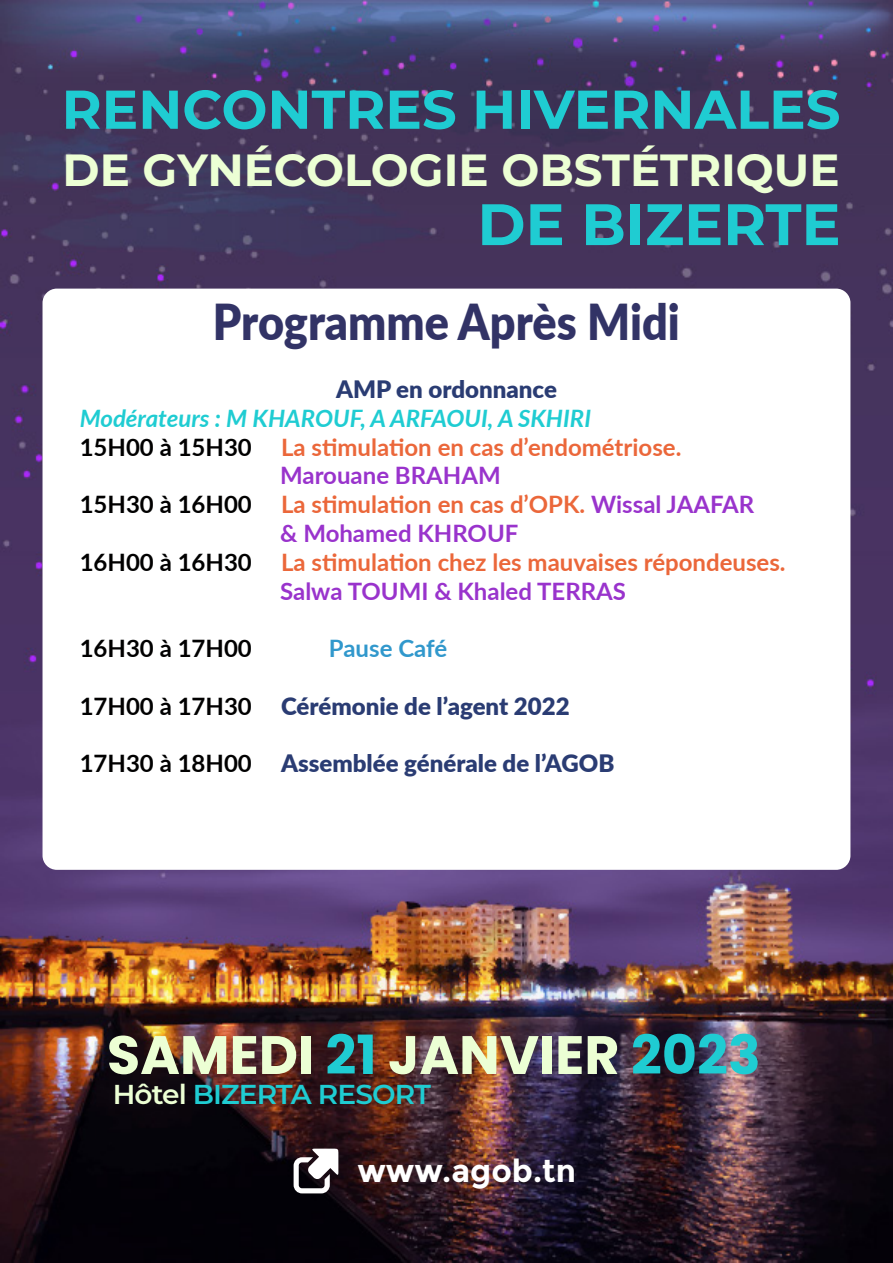
<style>
.page{position:relative;width:893px;height:1263px;background:#fff}
.page>*{position:absolute;margin:0;border:0;box-sizing:border-box;transform-origin:0 0}
.t1{font:700 58.35px "Montserrat";color:#1fccd2}
.t2{font:700 54.45px "Montserrat";color:#1fccd2}
.t3{font:700 54px "Poppins";color:#ecffd4}
.t4{font:900 49.5px "Lato";color:#323366;scale:.91 1}
.t5{font:700 45px "Montserrat";color:#ecffd4}
.t6{font:700 31.65px "Montserrat";color:#fff}
.t7{font:600 27.3px "Montserrat";letter-spacing:-.03em;color:#1fccd2}
.t8{font:700 24px "Lato";color:#eb673a}
.t9{font:900 24px "Lato";color:#2a3c73}
.t10{font:700 24px "Lato";color:#93c}
.t11{font:italic 700 24px "Lato";color:#1fccd2}
.t12{font:700 24px "Lato";color:#010000}
.t13{font:700 24px "Lato";color:#3198cc}
.s1{color:#010000}
.s2{color:#93c}
.s3{font-weight:700;color:#010000}
.s4{color:#1fccd2}
.s5{color:#ecffd4}
</style>
<div class="page">
<img style="left:0;top:0;width:893px;height:1263px">
<div style="left:43px;top:289px;width:807px;height:581px;background:#fff;border-radius:14px"></div>
<svg style="left:294px;top:1148px;width:44px;height:45px"></svg>
<h2 class="t2" style="left:62px;top:70px;width:780px">RENCONTRES HIVERNALES</h2>
<h3 class="t5" style="left:62px;top:137px;width:779px">DE GYNÉCOLOGIE OBSTÉTRIQUE</h3>
<h1 class="t1" style="left:477px;top:182px;width:365px">DE BIZERTE</h1>
<h3 class="t4" style="left:213px;top:285px;width:515px">Programme Après Midi</h3>
<p class="t9" style="left:336px;top:371px;width:222px">AMP en ordonnance</p>
<p class="t11" style="left:80px;top:400px;width:513px">Modérateurs : M KHAROUF, A ARFAOUI, A SKHIRI</p>
<p class="t8" style="left:80px;top:429px;width:603px"><span class="s1">15H00 à 15H30</span> La stimulation en cas d’endométriose.</p>
<p class="t10" style="left:280px;top:458px;width:222px">Marouane BRAHAM</p>
<p class="t8" style="left:80px;top:487px;width:676px"><span class="s1">15H30 à 16H00</span> La stimulation en cas d’OPK. <span class="s2">Wissal JAAFAR</span></p>
<p class="t10" style="left:280px;top:516px;width:240px">&amp; Mohamed KHROUF</p>
<p class="t8" style="left:80px;top:544px;width:707px"><span class="s1">16H00 à 16H30</span> La stimulation chez les mauvaises répondeuses.</p>
<p class="t10" style="left:280px;top:573px;width:347px">Salwa TOUMI &amp; Khaled TERRAS</p>
<p class="t12" style="left:80px;top:631px;width:174px">16H30 à 17H00</p>
<p class="t13" style="left:329px;top:631px;width:120px">Pause Café</p>
<p class="t9" style="left:80px;top:688px;width:491px"><span class="s3">17H00 à 17H30</span> Cérémonie de l’agent 2022</p>
<p class="t9" style="left:80px;top:746px;width:536px"><span class="s3">17H30 à 18H00</span> Assemblée générale de l’AGOB</p>
<h3 class="t3" style="left:107px;top:1024px;width:655px">SAMEDI <span class="s4">21</span> JANVIER <span class="s4">2023</span></h3>
<p class="t7" style="left:113px;top:1075px;width:320px"><span class="s5">Hôtel</span> BIZERTA RESORT</p>
<h3 class="t6" style="left:357px;top:1152px;width:220px">www.agob.tn</h3>
</div>
